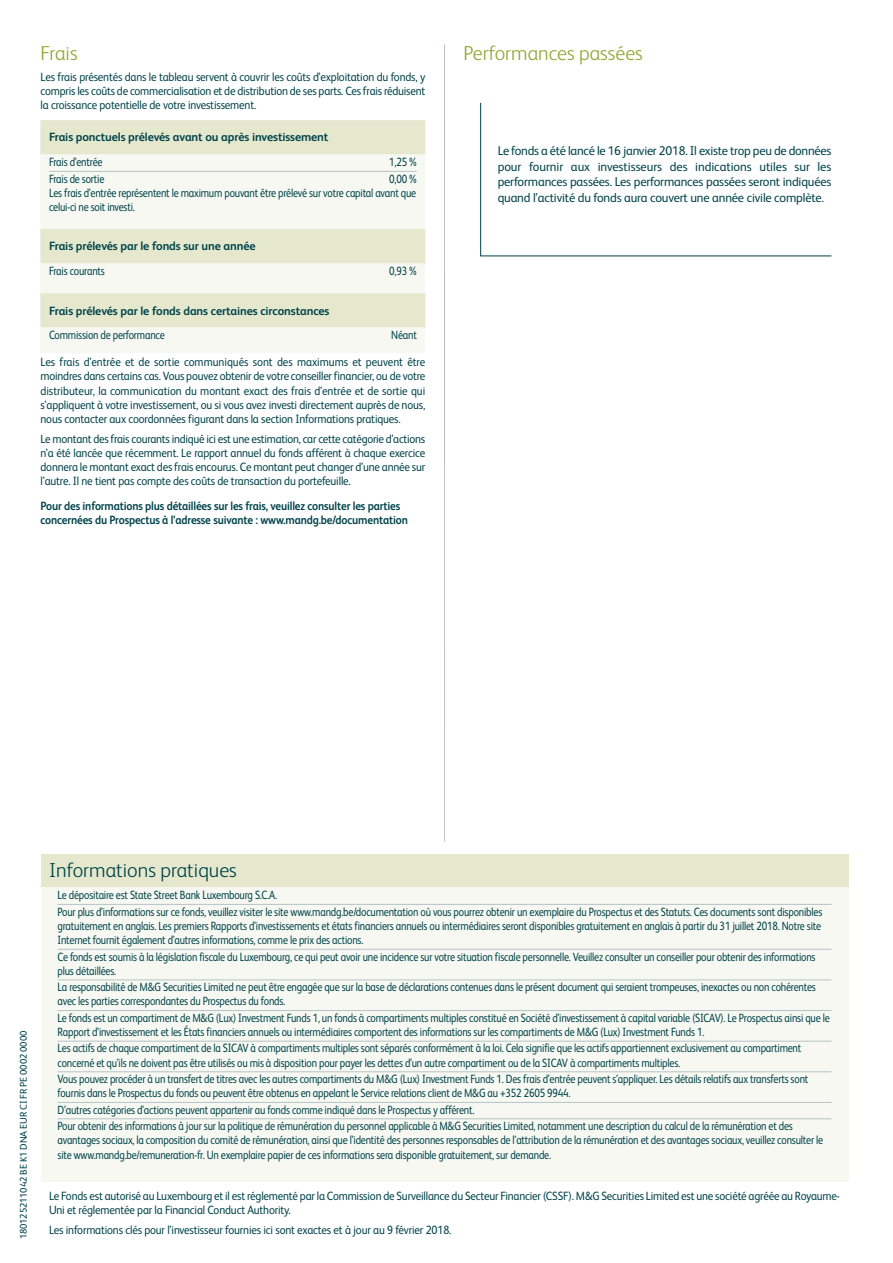
<style>
.page{position:relative;width:893px;height:1263px;background:#fff}
.page>*{position:absolute;margin:0;border:0;box-sizing:border-box;transform-origin:0 0}
.t1{font:300 20.25px "FS Albert Pro";color:#94a531}
.t2{font:300 20.25px "FS Albert Pro";color:#00434b}
.t3{font:12.75px/15.8px "FS Albert Pro";letter-spacing:-.015em;color:#00434b;text-align:justify}
.t4{font:12px/14.2px "FS Albert Pro";letter-spacing:-.02em;color:#00434b;scale:.84 1}
.t5{font:12px/14.2px "FS Albert Pro";letter-spacing:-.02em;color:#00434b;text-align:justify;scale:.92 1}
.t6{font:700 12px/14.2px "FS Albert Pro";letter-spacing:-.015em;color:#00434b;scale:.92 1}
.t7{font:700 12px "FS Albert Pro";letter-spacing:-.015em;color:#00434b}
.t8{font:9.75px "FS Albert Pro";letter-spacing:-.015em;color:#00434b}
</style>
<div class="page">
<div style="left:41px;top:120px;width:384px;height:233px;background:#f7f8f1"></div>
<div style="left:41px;top:855px;width:807px;height:327px;background:#f7f8f1"></div>
<div style="left:41px;top:120px;width:384px;height:34px;background:#e5e8cd"></div>
<hr style="left:49px;top:171px;width:368px;height:1px;background:#b6c3c8">
<div style="left:41px;top:229px;width:384px;height:34px;background:#e5e8cd"></div>
<div style="left:41px;top:293px;width:384px;height:34px;background:#e5e8cd"></div>
<hr style="left:444px;top:45px;width:1px;height:797px;background:#b6c3c8">
<div style="left:41px;top:855px;width:807px;height:32px;background:#e5e8cd"></div>
<hr style="left:58px;top:904px;width:773px;height:1px;background:#b6c3c8">
<hr style="left:58px;top:949px;width:773px;height:1px;background:#b6c3c8">
<hr style="left:58px;top:979px;width:773px;height:1px;background:#b6c3c8">
<hr style="left:58px;top:1010px;width:773px;height:1px;background:#b6c3c8">
<hr style="left:58px;top:1041px;width:773px;height:1px;background:#b6c3c8">
<hr style="left:58px;top:1071px;width:773px;height:1px;background:#b6c3c8">
<hr style="left:58px;top:1102px;width:773px;height:1px;background:#b6c3c8">
<hr style="left:58px;top:1118px;width:773px;height:1px;background:#b6c3c8">
<svg style="left:480px;top:102px;width:352px;height:155px"></svg>
<h1 class="t1" style="left:41px;top:46px;width:39px">Frais</h1>
<p class="t5" style="left:41px;top:71px;width:420px">Les frais présentés dans le tableau servent à couvrir les coûts d’exploitation du fonds, y compris les coûts de commercialisation et de distribution de ses parts. Ces frais réduisent la croissance potentielle de votre investissement.</p>
<p class="t7" style="left:49px;top:133px;width:281px">Frais ponctuels prélevés avant ou après investissement</p>
<p class="t4" style="left:49px;top:156px;width:65px">Frais d’entrée</p>
<p class="t4" style="left:389px;top:156px;width:34px">1,25 %</p>
<p class="t4" style="left:49px;top:173px;width:67px">Frais de sortie</p>
<p class="t4" style="left:49px;top:173px;width:439px;text-align:justify;text-indent:340px">0,00 % Les frais d’entrée représentent le maximum pouvant être prélevé sur votre capital avant que celui-ci ne soit investi.</p>
<p class="t7" style="left:49px;top:242px;width:208px">Frais prélevés par le fonds sur une année</p>
<p class="t4" style="left:49px;top:265px;width:68px">Frais courants</p>
<p class="t4" style="left:389px;top:265px;width:34px">0,93 %</p>
<p class="t7" style="left:49px;top:306px;width:282px">Frais prélevés par le fonds dans certaines circonstances</p>
<p class="t4" style="left:49px;top:329px;width:139px">Commission de performance</p>
<p class="t4" style="left:391px;top:329px;width:32px">Néant</p>
<p class="t5" style="left:41px;top:356px;width:420px">Les frais d’entrée et de sortie communiqués sont des maximums et peuvent être moindres dans certains cas. Vous pouvez obtenir de votre conseiller financier, ou de votre distributeur, la communication du montant exact des frais d’entrée et de sortie qui s’appliquent à votre investissement, ou si vous avez investi directement auprès de nous, nous contacter aux coordonnées figurant dans la section Informations pratiques.</p>
<p class="t5" style="left:41px;top:433px;width:420px">Le montant des frais courants indiqué ici est une estimation, car cette catégorie d’actions n’a été lancée que récemment. Le rapport annuel du fonds afférent à chaque exercice donnera le montant exact des frais encourus. Ce montant peut changer d’une année sur l’autre. Il ne tient pas compte des coûts de transaction du portefeuille.</p>
<p class="t6" style="left:41px;top:500px;width:401px">Pour des informations plus détaillées sur les frais, veuillez consulter les parties concernées du Prospectus à l’adresse suivante : www.mandg.be/documentation</p>
<h1 class="t1" style="left:464px;top:46px;width:181px">Performances passées</h1>
<p class="t3" style="left:498px;top:144px;width:335px">Le fonds a été lancé le 16 janvier 2018. Il existe trop peu de données pour fournir aux investisseurs des indications utiles sur les performances passées. Les performances passées seront indiquées quand l’activité du fonds aura couvert une année civile complète.</p>
<p class="t8" style="left:20px;top:1239px;width:210px;rotate:-90deg">180125211042 BE K1 DNA EUR CI FR PE 0002 0000</p>
<h1 class="t2" style="left:49px;top:863px;width:189px">Informations pratiques</h1>
<p class="t4" style="left:58px;top:888px;width:912px;line-height:16.4px">Le dépositaire est State Street Bank Luxembourg S.C.A.<br>Pour plus d’informations sur ce fonds, veuillez visiter le site www.mandg.be/documentation où vous pourrez obtenir un exemplaire du Prospectus et des Statuts. Ces documents sont disponibles</p>
<p class="t4" style="left:58px;top:920px;width:910px">gratuitement en anglais. Les premiers Rapports d’investissements et états financiers annuels ou intermédiaires seront disponibles gratuitement en anglais à partir du 31 juillet 2018. Notre site<br>Internet fournit également d’autres informations, comme le prix des actions.</p>
<p class="t4" style="left:58px;top:951px;width:904px">Ce fonds est soumis à la législation fiscale du Luxembourg, ce qui peut avoir une incidence sur votre situation fiscale personnelle. Veuillez consulter un conseiller pour obtenir des informations plus détaillées.</p>
<p class="t4" style="left:58px;top:981px;width:904px">La responsabilité de M&amp;G Securities Limited ne peut être engagée que sur la base de déclarations contenues dans le présent document qui seraient trompeuses, inexactes ou non cohérentes avec les parties correspondantes du Prospectus du fonds.</p>
<p class="t4" style="left:58px;top:1012px;width:921px">Le fonds est un compartiment de M&amp;G (Lux) Investment Funds 1, un fonds à compartiments multiples constitué en Société d’investissement à capital variable (SICAV). Le Prospectus ainsi que le<br>Rapport d’investissement et les États financiers annuels ou intermédiaires comportent des informations sur les compartiments de M&amp;G (Lux) Investment Funds 1.</p>
<p class="t4" style="left:58px;top:1042px;width:887px">Les actifs de chaque compartiment de la SICAV à compartiments multiples sont séparés conformément à la loi. Cela signifie que les actifs appartiennent exclusivement au compartiment concerné et qu’ils ne doivent pas être utilisés ou mis à disposition pour payer les dettes d’un autre compartiment ou de la SICAV à compartiments multiples.</p>
<p class="t4" style="left:58px;top:1073px;width:895px">Vous pouvez procéder à un transfert de titres avec les autres compartiments du M&amp;G (Lux) Investment Funds 1. Des frais d’entrée peuvent s’appliquer. Les détails relatifs aux transferts sont fournis dans le Prospectus du fonds ou peuvent être obtenus en appelant le Service relations client de M&amp;G au +352 2605 9944.</p>
<p class="t4" style="left:58px;top:1103px;width:877px;line-height:16.4px">D’autres catégories d’actions peuvent appartenir au fonds comme indiqué dans le Prospectus y afférent.<br>Pour obtenir des informations à jour sur la politique de rémunération du personnel applicable à M&amp;G Securities Limited, notamment une description du calcul de la rémunération et des</p>
<p class="t4" style="left:58px;top:1134px;width:913px">avantages sociaux, la composition du comité de rémunération, ainsi que l’identité des personnes responsables de l’attribution de la rémunération et des avantages sociaux, veuillez consulter le site www.mandg.be/remuneration-fr. Un exemplaire papier de ces informations sera disponible gratuitement, sur demande.</p>
<p class="t5" style="left:49px;top:1190px;width:861px">Le Fonds est autorisé au Luxembourg et il est réglementé par la Commission de Surveillance du Secteur Financier (CSSF). M&amp;G Securities Limited est une société agréée au Royaume-<br>Uni et réglementée par la Financial Conduct Authority.</p>
<p class="t5" style="left:49px;top:1223px;width:439px">Les informations clés pour l’investisseur fournies ici sont exactes et à jour au 9 février 2018.</p>
</div>
